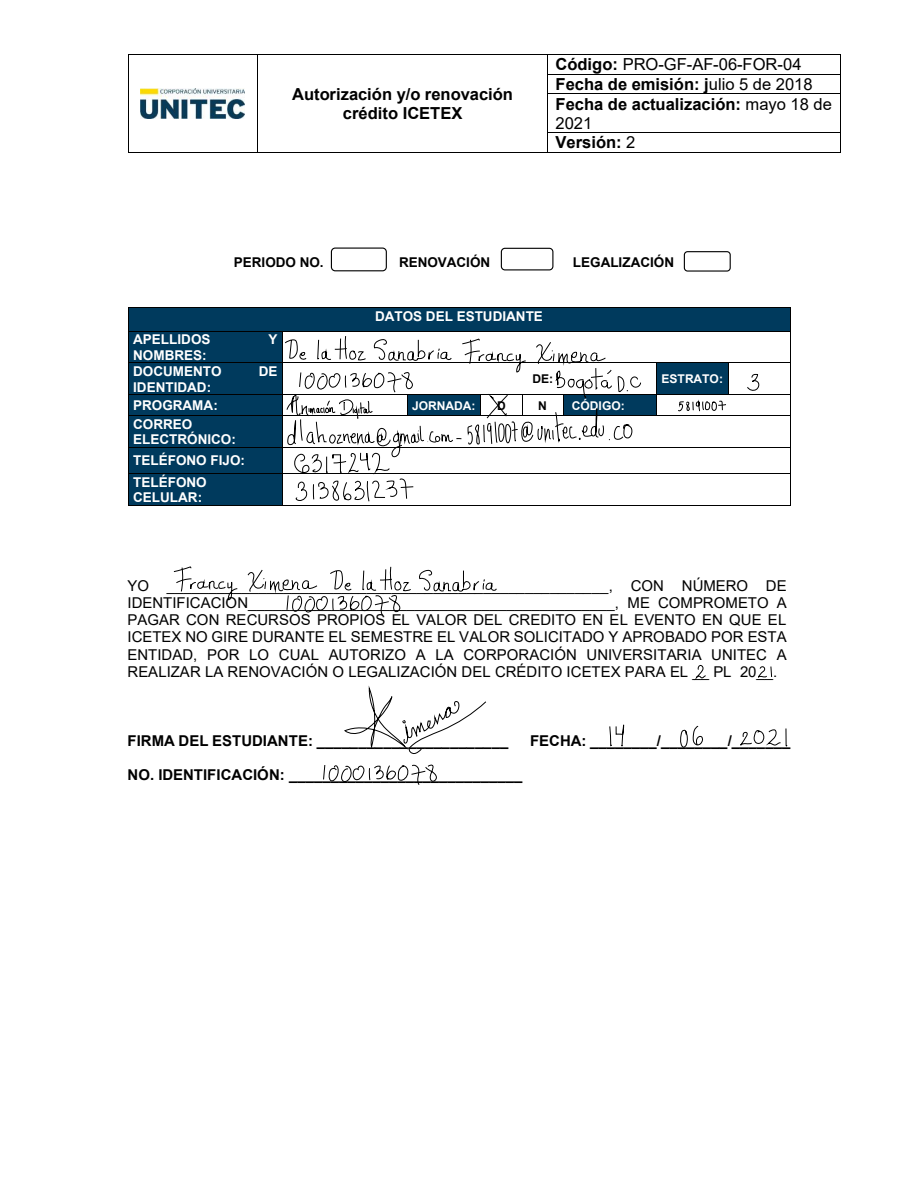
<style>
.page{position:relative;width:918px;height:1188px;background:#fff}
.page>*{position:absolute;margin:0;border:0;box-sizing:border-box;transform-origin:0 0}
.t1{font:700 16.5px/19.5px "Arial";color:#000;text-align:center}
.t2{font:15px/17.2px "Arial";color:#000;text-align:justify}
.t3{font:700 15px "Arial";color:#000}
.t4{font:700 13.5px/16.4px "Arial";color:#fff}
.t5{font:700 13.5px "Arial";color:#000}
.t6{font:700 12px "Arial";letter-spacing:-.005em;color:#fff}
.t7{font:700 12px "Arial";color:#000}
.s1{font-weight:400}
</style>
<div class="page">
<hr style="left:128px;top:54px;width:129px;height:1px;background:#000">
<hr style="left:258px;top:54px;width:289px;height:1px;background:#000">
<hr style="left:548px;top:54px;width:292px;height:1px;background:#000">
<hr style="left:548px;top:74px;width:292px;height:1px;background:#000">
<svg style="left:128px;top:55px;width:1px;height:39px"></svg>
<svg style="left:257px;top:54px;width:1px;height:40px"></svg>
<svg style="left:547px;top:54px;width:1px;height:40px"></svg>
<hr style="left:548px;top:93px;width:292px;height:1px;background:#000">
<svg style="left:840px;top:54px;width:1px;height:40px"></svg>
<hr style="left:128px;top:94px;width:1px;height:38px;background:#000">
<hr style="left:257px;top:94px;width:1px;height:38px;background:#000">
<hr style="left:547px;top:94px;width:1px;height:38px;background:#000">
<hr style="left:840px;top:94px;width:1px;height:38px;background:#000">
<hr style="left:548px;top:132px;width:292px;height:1px;background:#000">
<svg style="left:128px;top:132px;width:1px;height:20px"></svg>
<hr style="left:128px;top:152px;width:129px;height:1px;background:#000">
<svg style="left:257px;top:132px;width:1px;height:21px"></svg>
<hr style="left:258px;top:152px;width:289px;height:1px;background:#000">
<svg style="left:547px;top:132px;width:1px;height:21px"></svg>
<hr style="left:548px;top:152px;width:292px;height:1px;background:#000">
<svg style="left:840px;top:132px;width:1px;height:21px"></svg>
<img style="left:140px;top:88px;width:105px;height:31px">
<div style="left:128px;top:308px;width:662px;height:23px;background:#003a5d"></div>
<hr style="left:128px;top:307px;width:662px;height:1px;background:#000">
<div style="left:128px;top:332px;width:155px;height:31px;background:#003a5d"></div>
<svg style="left:128px;top:308px;width:1px;height:23px"></svg>
<hr style="left:128px;top:331px;width:155px;height:1px;background:#000">
<hr style="left:283px;top:331px;width:507px;height:1px;background:#000">
<svg style="left:790px;top:307px;width:1px;height:25px"></svg>
<hr style="left:128px;top:332px;width:1px;height:31px;background:#000">
<hr style="left:790px;top:332px;width:1px;height:31px;background:#000">
<div style="left:128px;top:363px;width:155px;height:31px;background:#003a5d"></div>
<div style="left:657px;top:363px;width:71px;height:31px;background:#003a5d"></div>
<hr style="left:128px;top:363px;width:155px;height:1px;background:#000">
<hr style="left:408px;top:363px;width:248px;height:1px;background:#000">
<hr style="left:657px;top:363px;width:71px;height:1px;background:#000">
<hr style="left:728px;top:363px;width:62px;height:1px;background:#000">
<hr style="left:128px;top:363px;width:1px;height:31px;background:#000">
<hr style="left:656px;top:363px;width:1px;height:31px;background:#000">
<hr style="left:728px;top:363px;width:1px;height:31px;background:#000">
<hr style="left:790px;top:363px;width:1px;height:31px;background:#000">
<div style="left:128px;top:395px;width:155px;height:20px;background:#003a5d"></div>
<div style="left:564px;top:395px;width:92px;height:20px;background:#003a5d"></div>
<hr style="left:128px;top:394px;width:155px;height:1px;background:#000">
<hr style="left:564px;top:394px;width:92px;height:1px;background:#000">
<hr style="left:657px;top:394px;width:71px;height:1px;background:#000">
<hr style="left:728px;top:394px;width:62px;height:1px;background:#000">
<div style="left:128px;top:416px;width:155px;height:31px;background:#003a5d"></div>
<svg style="left:128px;top:395px;width:1px;height:20px"></svg>
<hr style="left:128px;top:415px;width:155px;height:1px;background:#000">
<hr style="left:564px;top:415px;width:92px;height:1px;background:#000">
<svg style="left:656px;top:394px;width:1px;height:22px"></svg>
<hr style="left:657px;top:415px;width:133px;height:1px;background:#000">
<svg style="left:790px;top:394px;width:1px;height:22px"></svg>
<hr style="left:128px;top:416px;width:1px;height:31px;background:#000">
<hr style="left:790px;top:416px;width:1px;height:31px;background:#000">
<div style="left:128px;top:448px;width:155px;height:25px;background:#003a5d"></div>
<hr style="left:128px;top:447px;width:155px;height:1px;background:#000">
<hr style="left:283px;top:447px;width:507px;height:1px;background:#000">
<div style="left:128px;top:474px;width:155px;height:31px;background:#003a5d"></div>
<svg style="left:128px;top:448px;width:1px;height:25px"></svg>
<hr style="left:128px;top:473px;width:155px;height:1px;background:#000">
<hr style="left:283px;top:473px;width:507px;height:1px;background:#000">
<svg style="left:790px;top:447px;width:1px;height:27px"></svg>
<hr style="left:128px;top:474px;width:1px;height:31px;background:#000">
<hr style="left:128px;top:505px;width:155px;height:1px;background:#000">
<hr style="left:283px;top:505px;width:507px;height:1px;background:#000">
<hr style="left:790px;top:474px;width:1px;height:31px;background:#000">
<div style="left:684px;top:251px;width:47px;height:21px;border:1px solid #000;border-radius:3px"></div>
<div style="left:501px;top:248px;width:52px;height:22px;border:1px solid #000;border-radius:4px"></div>
<div style="left:331px;top:248px;width:56px;height:23px;border:1px solid #000;border-radius:4px"></div>
<svg style="left:747px;top:374px;width:13px;height:17px"></svg>
<svg style="left:678px;top:399px;width:48px;height:13px"></svg>
<svg style="left:283px;top:336px;width:358px;height:166px"></svg>
<svg style="left:173px;top:567px;width:65px;height:33px"></svg>
<svg style="left:419px;top:570px;width:78px;height:22px"></svg>
<svg style="left:248px;top:566px;width:163px;height:50px"></svg>
<svg style="left:323px;top:764px;width:114px;height:21px"></svg>
<svg style="left:344px;top:686px;width:142px;height:68px"></svg>
<svg style="left:609px;top:724px;width:15px;height:23px"></svg>
<svg style="left:680px;top:726px;width:23px;height:22px"></svg>
<svg style="left:740px;top:728px;width:47px;height:19px"></svg>
<svg style="left:696px;top:665px;width:10px;height:14px"></svg>
<svg style="left:758px;top:666px;width:14px;height:12px"></svg>
<p class="t1" style="left:292px;top:85px;width:223px;line-height:18.9px">Autorización y/o renovación crédito ICETEX</p>
<p class="t1" style="left:556px;top:55px;width:278px;text-align:left">Código: <span class="s1">PRO-GF-AF-06-FOR-04<br></span>Fecha de emisión: j<span class="s1">ulio 5 de 2018<br></span>Fecha de actualización: <span class="s1">mayo 18 de<br>2021<br></span>Versión: <span class="s1">2</span></p>
<p class="t5" style="left:234px;top:253px;width:91px">PERIODO NO.</p>
<p class="t5" style="left:399px;top:253px;width:93px">RENOVACIÓN</p>
<p class="t5" style="left:573px;top:253px;width:103px">LEGALIZACIÓN</p>
<p class="t4" style="left:133px;top:331px;width:79px">APELLIDOS</p>
<p class="t4" style="left:269px;top:331px;width:11px">Y</p>
<p class="t4" style="left:133px;top:347px;width:90px">NOMBRES:<br>DOCUMENTO</p>
<p class="t4" style="left:259px;top:363px;width:20px">DE</p>
<p class="t4" style="left:133px;top:379px;width:79px">IDENTIDAD:</p>
<p class="t4" style="left:375px;top:308px;width:169px">DATOS DEL ESTUDIANTE</p>
<p class="t7" style="left:533px;top:371px;width:22px">DE:</p>
<p class="t6" style="left:661px;top:371px;width:63px">ESTRATO:</p>
<p class="t4" style="left:133px;top:397px;width:86px">PROGRAMA:</p>
<p class="t6" style="left:412px;top:397px;width:65px">JORNADA:</p>
<p class="t7" style="left:497px;top:397px;width:10px">D</p>
<p class="t7" style="left:538px;top:397px;width:10px">N</p>
<p class="t6" style="left:572px;top:397px;width:54px">CÓDIGO:</p>
<p class="t4" style="left:133px;top:416px;width:104px;line-height:15.5px">CORREO<br>ELECTRÓNICO:</p>
<p class="t4" style="left:133px;top:450px;width:113px;line-height:21.3px">TELÉFONO FIJO:<br>TELÉFONO</p>
<p class="t4" style="left:133px;top:489px;width:70px">CELULAR:</p>
<p class="t2" style="left:128px;top:577px;width:661px">YO _____________________________________________________, CON NÚMERO DE IDENTIFICACION____________________________________________, ME COMPROMETO A PAGAR CON RECURSOS PROPIOS EL VALOR DEL CREDITO EN EL EVENTO EN QUE EL ICETEX NO GIRE DURANTE EL SEMESTRE EL VALOR SOLICITADO Y APROBADO POR ESTA ENTIDAD, POR LO CUAL AUTORIZO A LA CORPORACIÓN UNIVERSITARIA UNITEC A REALIZAR LA RENOVACIÓN O LEGALIZACIÓN DEL CRÉDITO ICETEX PARA EL __ PL 20__.</p>
<p class="t3" style="left:128px;top:730px;width:382px">FIRMA DEL ESTUDIANTE: _______________________</p>
<p class="t3" style="left:530px;top:730px;width:262px">FECHA: ________/________/_______</p>
<p class="t3" style="left:128px;top:765px;width:396px">NO. IDENTIFICACIÓN: ____________________________</p>
</div>
